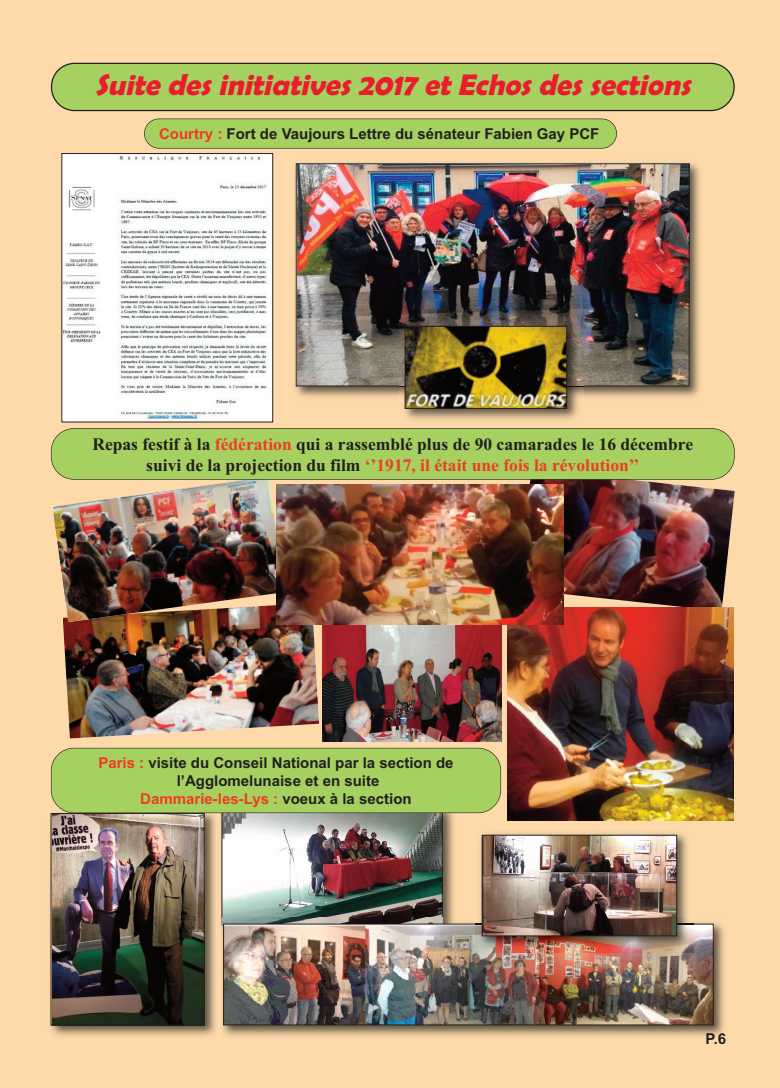
<style>
.page{position:relative;width:780px;height:1088px;background:#fedaab}
.page>*{position:absolute;margin:0;border:0;box-sizing:border-box;transform-origin:0 0}
.t1{font:italic 700 30px "Berlin Sans FB Demi";color:#ea1c2e}
.t2{font:700 17.5px/21px "Times New Roman";color:#231f20;text-align:center}
.t3{font:700 15px/18px "Arial";color:#231f20;text-align:center}
.s1{color:#ef3c25}
</style>
<div class="page">
<svg style="left:51px;top:63px;width:683px;height:48px"></svg>
<img style="left:50px;top:808px;width:166px;height:228px">
<img style="left:53px;top:815px;width:149px;height:208px">
<div style="left:51px;top:813px;width:153px;height:212px;border:1px solid #231f20"></div>
<img style="left:216px;top:813px;width:242px;height:105px">
<img style="left:224px;top:813px;width:216px;height:105px">
<img style="left:222px;top:922px;width:503px;height:114px">
<img style="left:221px;top:918px;width:237px;height:24px">
<img style="left:222px;top:918px;width:220px;height:7px">
<img style="left:225px;top:926px;width:486px;height:97px">
<div style="left:223px;top:924px;width:490px;height:101px;border:1px solid #231f20"></div>
<img style="left:476px;top:833px;width:217px;height:120px">
<img style="left:484px;top:837px;width:191px;height:97px">
<div style="left:482px;top:835px;width:195px;height:101px;border:1px solid #231f20"></div>
<img style="left:518px;top:469px;width:216px;height:142px">
<img style="left:63px;top:622px;width:256px;height:116px">
<img style="left:322px;top:625px;width:179px;height:116px">
<img style="left:507px;top:608px;width:226px;height:212px">
<img style="left:53px;top:477px;width:231px;height:145px">
<img style="left:276px;top:485px;width:287px;height:140px">
<div style="left:51px;top:748px;width:450px;height:65px;background:#a6d060;border-radius:23px"></div>
<div style="left:51px;top:748px;width:450px;height:65px;border:1px solid #231f20;border-radius:23px"></div>
<img style="left:63px;top:155px;width:208px;height:265px">
<div style="left:61px;top:153px;width:212px;height:269px;border:1px solid #231f20"></div>
<div style="left:144px;top:119px;width:472px;height:29px;background:#a6d060;border-radius:15px"></div>
<div style="left:144px;top:119px;width:473px;height:30px;border:1px solid #231f20;border-radius:15px"></div>
<img style="left:295px;top:162px;width:405px;height:236px">
<img style="left:298px;top:165px;width:389px;height:219px">
<div style="left:296px;top:163px;width:393px;height:223px;border:1px solid #231f20"></div>
<img style="left:399px;top:387px;width:184px;height:33px">
<img style="left:399px;top:320px;width:184px;height:67px">
<img style="left:407px;top:328px;width:158px;height:79px">
<div style="left:405px;top:326px;width:162px;height:83px;border:1px solid #231f20"></div>
<div style="left:51px;top:428px;width:683px;height:51px;background:#a6d060;border-radius:23px"></div>
<div style="left:51px;top:428px;width:683px;height:52px;border:1px solid #231f20;border-radius:23px"></div>
<h1 class="t1" style="left:95px;top:68px;width:604px">Suite des initiatives 2017 et Echos des sections</h1>
<p class="t3" style="left:159px;top:125px;width:442px"><span class="s1">Courtry :</span> Fort de Vaujours Lettre du sénateur Fabien Gay PCF</p>
<p class="t2" style="left:92px;top:434px;width:602px">Repas festif à la <span class="s1">fédération</span> qui a rassemblé plus de 90 camarades le 16 décembre suivi de la projection du film <span class="s1">‘’1917, il était une fois la révolution’’</span></p>
<p class="t3" style="left:98px;top:754px;width:357px"><span class="s1">Paris :</span> visite du Conseil National par la section de l’Agglomelunaise et en suite<br><span class="s1">Dammarie-les-Lys :</span> voeux à la section</p>
<p class="t3" style="left:705px;top:1030px;width:22px">P.6</p>
</div>
